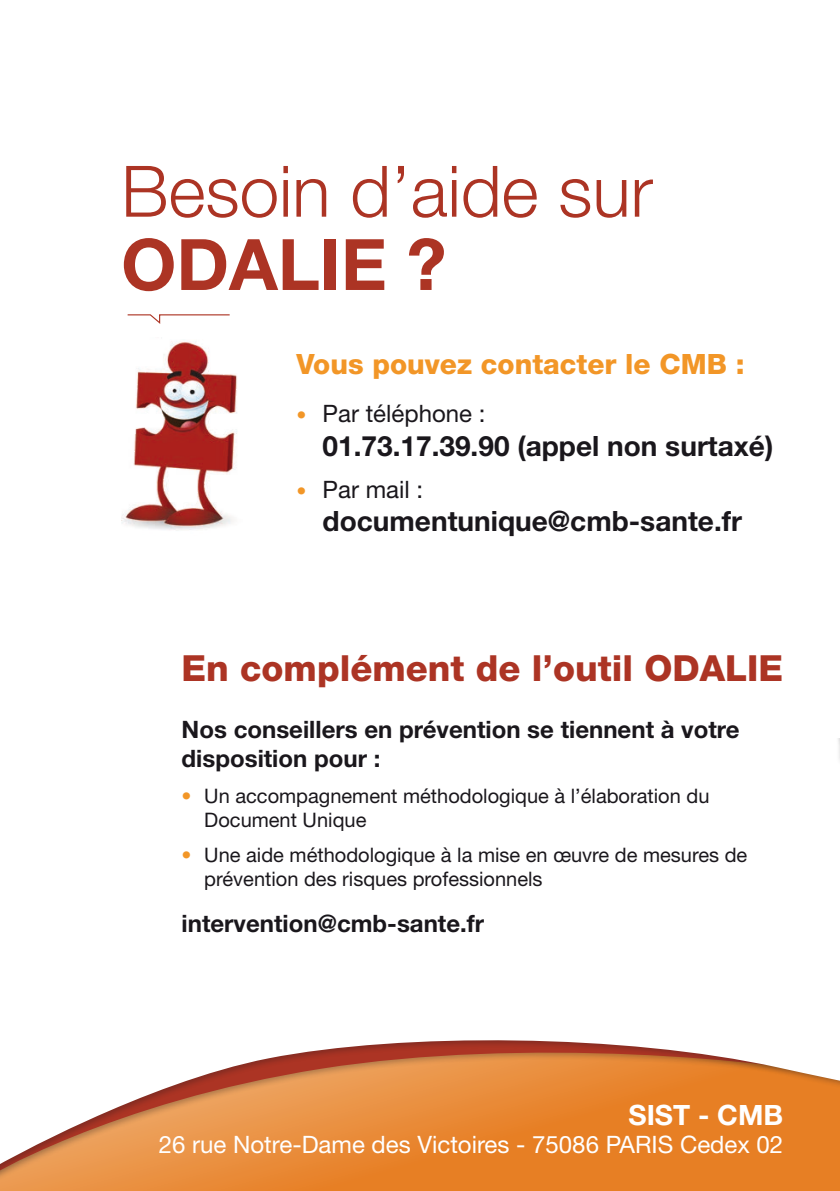
<style>
.page{position:relative;width:840px;height:1191px;background:#fff}
.page>*{position:absolute;margin:0;border:0;box-sizing:border-box;transform-origin:0 0}
.t1{font:300 71px "Helvetica Neue LT Std";color:#ac3424}
.t2{font:700 71px "Helvetica Neue LT Std";color:#ac3424}
.t3{font:800 36px "Helvetica Neue LT Std";color:#ac3424}
.t4{font:700 28px "Helvetica Neue LT Std";color:#1a171c}
.t5{font:800 28px "Helvetica Neue LT Std";color:#f29627}
.t6{font:700 28px "Helvetica Neue LT Std";color:#fff}
.t7{font:700 24px/28.8px "Helvetica Neue LT Std";color:#1a171c}
.t8{font:24px "Helvetica Neue LT Std";color:#fff}
.t9{font:24px "Helvetica Neue LT Std";color:#1a171c}
.t10{font:20px/24px "Helvetica Neue LT Std";color:#1a171c}
.s1{font-size:20px;color:#f29627}
.s2{color:#f29627}
</style>
<div class="page">
<div style="left:0;top:1025px;width:839px;height:166px;background:linear-gradient(to right,#ea9041,#e67919)"></div>
<div style="left:0;top:972px;width:839px;height:212px;background:#1a171c;opacity:.3"></div>
<svg style="left:0;top:996px;width:839px;height:180px"></svg>
<div style="left:0;top:934px;width:839px;height:62px;background:#fff"></div>
<hr style="left:836px;top:622px;width:3px;height:134px;background:#fbfbfb">
<svg style="left:839px;top:738px;width:1px;height:22px"></svg>
<img style="left:121px;top:341px;width:116px;height:189px">
<svg style="left:127px;top:314px;width:103px;height:10px"></svg>
<div style="left:819px;top:567px;width:20px;height:170px;background:#fff"></div>
<h1 class="t1" style="left:121px;top:148px;width:533px">Besoin d’aide sur</h1>
<h1 class="t2" style="left:121px;top:221px;width:326px">ODALIE ?</h1>
<h3 class="t5" style="left:296px;top:347px;width:449px">Vous pouvez contacter le CMB :</h3>
<p class="t9" style="left:296px;top:399px;width:190px"><span class="s1">•</span> Par téléphone :</p>
<h3 class="t4" style="left:322px;top:429px;width:452px">01.73.17.39.90 (appel non surtaxé)</h3>
<p class="t9" style="left:296px;top:475px;width:128px"><span class="s1">•</span> Par mail :</p>
<h3 class="t4" style="left:322px;top:504px;width:420px">documentunique@cmb-sante.fr</h3>
<h2 class="t3" style="left:181px;top:646px;width:602px">En complément de l’outil ODALIE</h2>
<p class="t7" style="left:181px;top:715px;width:559px">Nos conseillers en prévention se tiennent à votre disposition pour :</p>
<p class="t10" style="left:204px;top:783px;width:506px;text-indent:-23px"><span class="s2">•</span> Un accompagnement méthodologique à l’élaboration du<br>Document Unique</p>
<p class="t10" style="left:204px;top:842px;width:544px;text-indent:-23px"><span class="s2">•</span> Une aide méthodologique à la mise en œuvre de mesures de prévention des risques professionnels</p>
<p class="t7" style="left:181px;top:908px;width:304px">intervention@cmb-sante.fr</p>
<h3 class="t6" style="left:628px;top:1097px;width:156px">SIST - CMB</h3>
<p class="t8" style="left:159px;top:1130px;width:625px">26 rue Notre-Dame des Victoires - 75086 PARIS Cedex 02</p>
</div>
